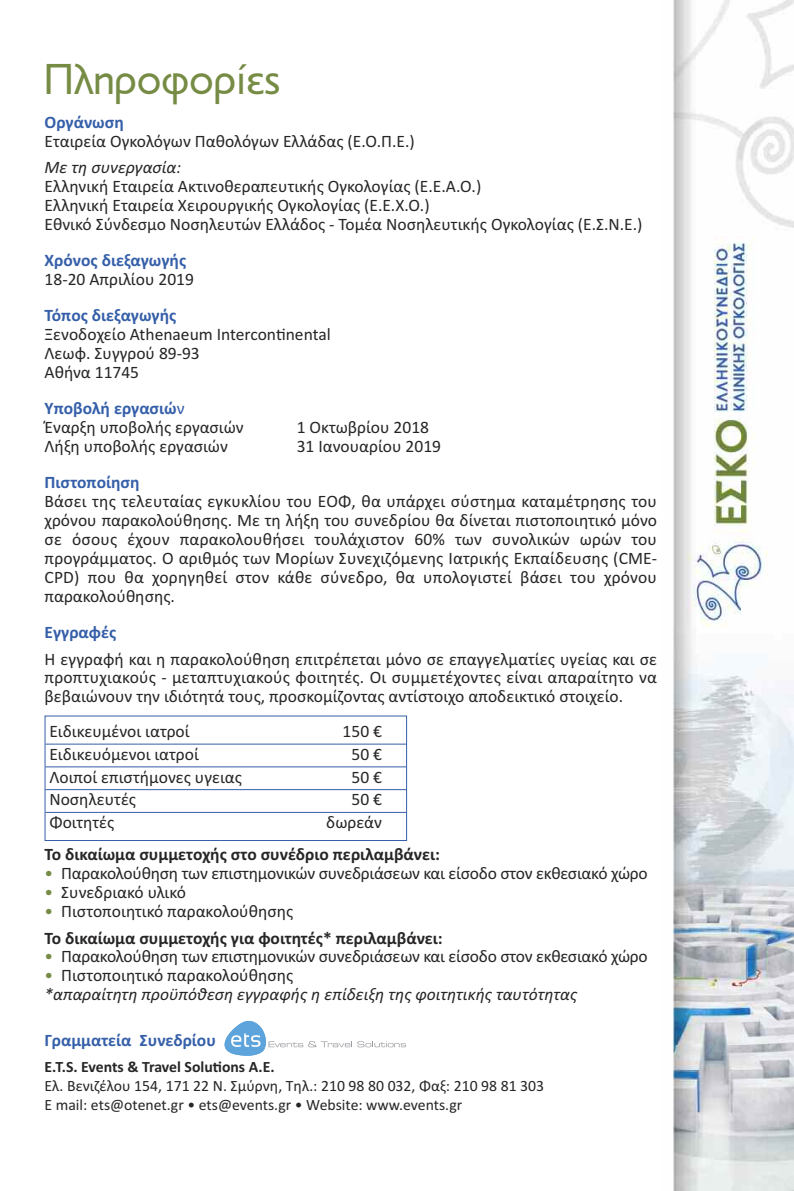
<style>
.page{position:relative;width:794px;height:1191px;background:#fff}
.page>*{position:absolute;margin:0;border:0;box-sizing:border-box;transform-origin:0 0}
.t1{font:43.75px "PF Transport";color:#768b44}
.t2{font:17.5px/18.9px "Calibri";color:#272526}
.t3{font:700 17.5px/26.4px "Calibri";color:#272526}
.t4{font:italic 17.5px/18.9px "Calibri";color:#272526}
.t5{font:700 17.5px "Calibri";color:#355fa9}
.t6{font:15.75px/18.9px "Calibri";color:#272526}
.t7{font:700 15.75px "Calibri";color:#272526}
.s1{font-weight:700;color:#355fa9}
.s2{color:#355fa9}
.s3{color:#768b44}
.s4{font-weight:400;color:#768b44}
.s5{font-weight:400}
.s6{font-style:normal;color:#768b44}
.s7{font-style:normal}
</style>
<div class="page">
<img style="left:673px;top:0;width:121px;height:1191px">
<div style="left:45px;top:715px;width:362px;height:126px;border:1px solid #355fa9"></div>
<hr style="left:45px;top:743px;width:361px;height:1px;background:#355fa9">
<hr style="left:45px;top:766px;width:361px;height:1px;background:#355fa9">
<hr style="left:45px;top:789px;width:361px;height:1px;background:#355fa9">
<hr style="left:45px;top:812px;width:361px;height:1px;background:#355fa9">
<svg style="left:225px;top:1021px;width:181px;height:34px"></svg>
<h1 class="t1" style="left:44px;top:55px;width:238px">Πληροφορίες</h1>
<p class="t5" style="left:45px;top:112px;width:81px">Οργάνωση</p>
<p class="t2" style="left:45px;top:131px;width:372px">Εταιρεία Ογκολόγων Παθολόγων Ελλάδας (Ε.Ο.Π.Ε.)</p>
<p class="t4" style="left:45px;top:158px;width:138px">Με τη συνεργασία:</p>
<p class="t2" style="left:45px;top:177px;width:599px">Ελληνική Εταιρεία Ακτινοθεραπευτικής Ογκολογίας (Ε.Ε.Α.Ο.)<br>Ελληνική Εταιρεία Χειρουργικής Ογκολογίας (Ε.Ε.Χ.Ο.)<br>Εθνικό Σύνδεσμο Νοσηλευτών Ελλάδος - Τομέα Νοσηλευτικής Ογκολογίας (Ε.Σ.Ν.Ε.)</p>
<p class="t5" style="left:45px;top:250px;width:143px">Χρόνος διεξαγωγής</p>
<p class="t2" style="left:45px;top:270px;width:151px">18-20 Απριλίου 2019</p>
<p class="t5" style="left:45px;top:305px;width:133px">Τόπος διεξαγωγής</p>
<p class="t2" style="left:45px;top:325px;width:288px">Ξενοδοχείο Athenaeum Intercontinental<br>Λεωφ. Συγγρού 89-93<br>Αθήνα 11745</p>
<p class="t2" style="left:45px;top:399px;width:201px"><span class="s1">Υποβολή εργασιώ</span><span class="s2">ν<br></span>Έναρξη υποβολής εργασιών</p>
<p class="t2" style="left:297px;top:418px;width:134px">1 Οκτωβρίου 2018</p>
<p class="t2" style="left:45px;top:437px;width:185px">Λήξη υποβολής εργασιών</p>
<p class="t2" style="left:297px;top:437px;width:146px">31 Ιανουαρίου 2019</p>
<p class="t5" style="left:45px;top:472px;width:97px">Πιστοποίηση</p>
<p class="t2" style="left:45px;top:492px;width:614px;text-align:justify">Βάσει της τελευταίας εγκυκλίου του ΕΟΦ, θα υπάρχει σύστημα καταμέτρησης του χρόνου παρακολούθησης. Με τη λήξη του συνεδρίου θα δίνεται πιστοποιητικό μόνο σε όσους έχουν παρακολουθήσει τουλάχιστον 60% των συνολικών ωρών του προγράμματος. Ο αριθμός των Μορίων Συνεχιζόμενης Ιατρικής Εκπαίδευσης (CME-CPD) που θα χορηγηθεί στον κάθε σύνεδρο, θα υπολογιστεί βάσει του χρόνου παρακολούθησης.</p>
<p class="t5" style="left:45px;top:622px;width:73px">Εγγραφές</p>
<p class="t2" style="left:45px;top:649px;width:614px;text-align:justify">Η εγγραφή και η παρακολούθηση επιτρέπεται μόνο σε επαγγελματίες υγείας και σε προπτυχιακούς - μεταπτυχιακούς φοιτητές. Οι συμμετέχοντες είναι απαραίτητο να βεβαιώνουν την ιδιότητά τους, προσκομίζοντας αντίστοιχο αποδεικτικό στοιχείο.</p>
<p class="t2" style="left:49px;top:721px;width:142px">Ειδικευμένοι ιατροί</p>
<p class="t2" style="left:343px;top:721px;width:41px">150 €</p>
<p class="t2" style="left:49px;top:744px;width:151px">Ειδικευόμενοι ιατροί</p>
<p class="t2" style="left:351px;top:744px;width:32px">50 €</p>
<p class="t2" style="left:49px;top:767px;width:194px">Λοιποί επιστήμονες υγειας</p>
<p class="t2" style="left:351px;top:767px;width:32px">50 €</p>
<p class="t2" style="left:49px;top:790px;width:88px">Νοσηλευτές</p>
<p class="t2" style="left:351px;top:790px;width:32px">50 €</p>
<p class="t2" style="left:49px;top:812px;width:66px">Φοιτητές</p>
<p class="t2" style="left:326px;top:812px;width:57px">δωρεάν</p>
<p class="t3" style="left:45px;top:841px;width:397px">Το δικαίωμα συμμετοχής στο συνέδριο περιλαμβάνει:</p>
<p class="t2" style="left:45px;top:864px;width:604px"><span class="s3">•</span> Παρακολούθηση των επιστημονικών συνεδριάσεων και είσοδο στον εκθεσιακό χώρο</p>
<p class="t2" style="left:45px;top:882px;width:143px"><span class="s3">•</span> Συνεδριακό υλικό</p>
<p class="t3" style="left:45px;top:898px;width:400px"><span class="s4">•</span> <span class="s5">Πιστοποιητικό παρακολούθησης<br></span>Το δικαίωμα συμμετοχής για φοιτητές* περιλαμβάνει:</p>
<p class="t2" style="left:45px;top:947px;width:604px"><span class="s3">•</span> Παρακολούθηση των επιστημονικών συνεδριάσεων και είσοδο στον εκθεσιακό χώρο</p>
<p class="t4" style="left:45px;top:965px;width:534px"><span class="s6">•</span> <span class="s7">Πιστοποιητικό παρακολούθησης<br></span>*απαραίτητη προϋπόθεση εγγραφής η επίδειξη της φοιτητικής ταυτότητας</p>
<p class="t5" style="left:45px;top:1029px;width:173px">Γραμματεία Συνεδρίου</p>
<p class="t7" style="left:45px;top:1057px;width:231px">E.T.S. Events &amp; Travel Solutions A.E.</p>
<p class="t6" style="left:45px;top:1075px;width:501px">Ελ. Βενιζέλου 154, 171 22 Ν. Σμύρνη, Τηλ.: 210 98 80 032, Φαξ: 210 98 81 303<br>E mail: ets@otenet.gr • ets@events.gr • Website: www.events.gr</p>
</div>
